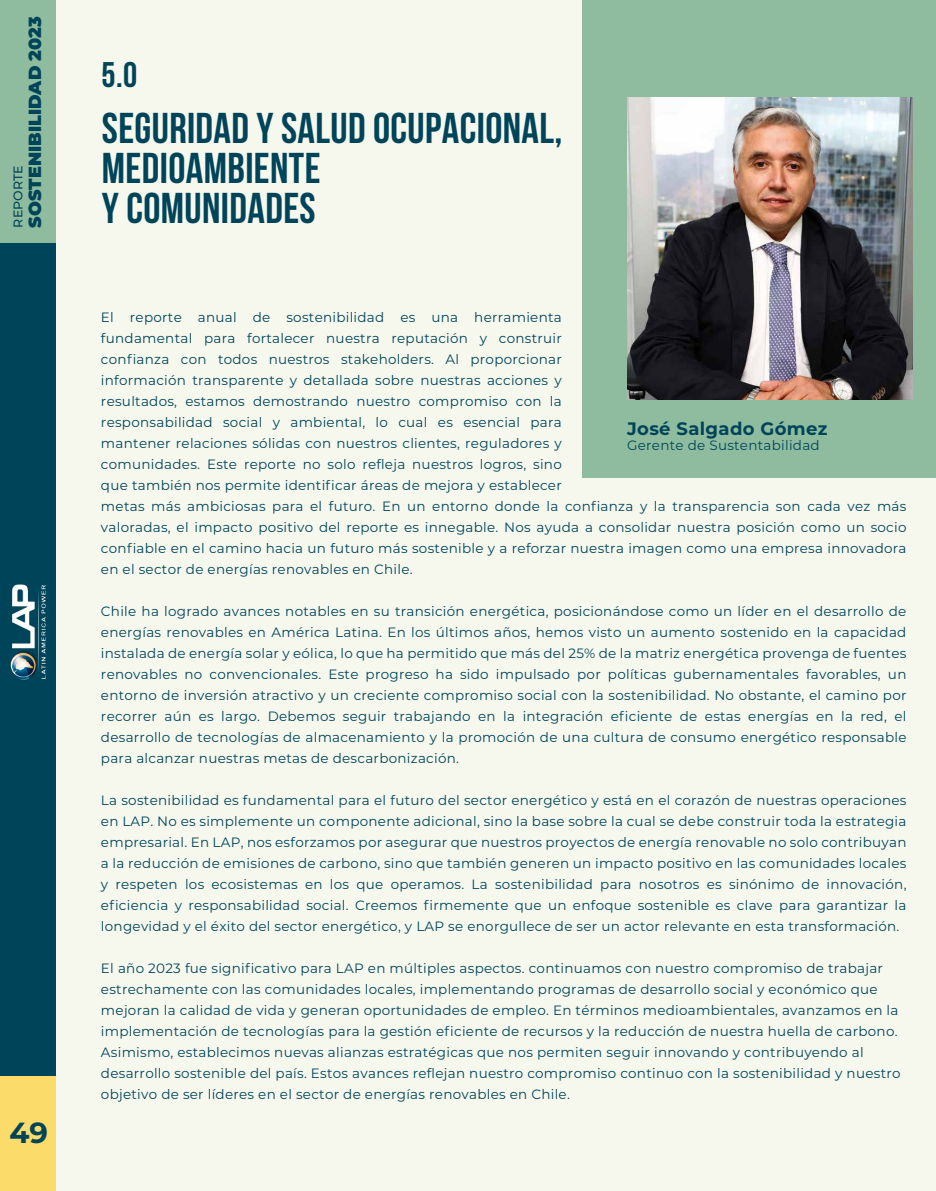
<style>
.page{position:relative;width:936px;height:1191px;background:#fff}
.page>*{position:absolute;margin:0;border:0;box-sizing:border-box;transform-origin:0 0}
.t1{font:43.05px/39.9px "Bebas Neue";letter-spacing:.01em;color:#00445a}
.t2{font:35.55px "Bebas Neue";color:#00445a}
.t3{font:700 29.1px "Montserrat";color:#00445a}
.t4{font:700 18px "Montserrat";letter-spacing:.02em;color:#00445a}
.t5{font:900 17.55px "Montserrat";color:#00445a}
.t6{font:13.5px/21px "Montserrat";letter-spacing:.02em;color:#00445a}
.t7{font:500 12.6px "Montserrat";color:#00445a}
</style>
<div class="page">
<div style="left:49px;top:0;width:886px;height:1191px;background:#f6f8ed"></div>
<div style="left:582px;top:0;width:353px;height:478px;background:#8fbc9e"></div>
<img style="left:627px;top:97px;width:285px;height:302px">
<div style="left:0;top:0;width:55px;height:243px;background:#8fbc9e"></div>
<div style="left:0;top:1075px;width:55px;height:116px;background:#fbdb6a"></div>
<div style="left:0;top:243px;width:55px;height:832px;background:#00445a"></div>
<img style="left:12px;top:584px;width:34px;height:95px">
<img style="left:10px;top:649px;width:27px;height:32px">
<p class="t5" style="left:22px;top:228px;width:213px;rotate:-90deg">SOSTENIBILIDAD 2023</p>
<p class="t7" style="left:9px;top:228px;width:64px;rotate:-90deg">REPORTE</p>
<h3 class="t3" style="left:9px;top:1112px;width:40px">49</h3>
<h2 class="t2" style="left:102px;top:55px;width:37px">5.0</h2>
<h1 class="t1" style="left:102px;top:107px;width:462px">SEGURIDAD Y SALUD OCUPACIONAL,<br>MEDIOAMBIENTE</h1>
<h1 class="t1" style="left:102px;top:187px;width:215px">Y COMUNIDADES</h1>
<p class="t6" style="left:101px;top:306px;width:807px">El reporte anual de sostenibilidad es una herramienta<br>fundamental para fortalecer nuestra reputación y construir<br>confianza con todos nuestros stakeholders. Al proporcionar<br>información transparente y detallada sobre nuestras acciones y<br>resultados, estamos demostrando nuestro compromiso con la<br>responsabilidad social y ambiental, lo cual es esencial para<br>mantener relaciones sólidas con nuestros clientes, reguladores y<br>comunidades. Este reporte no solo refleja nuestros logros, sino<br>que también nos permite identificar áreas de mejora y establecer<br>metas más ambiciosas para el futuro. En un entorno donde la confianza y la transparencia son cada vez más valoradas, el impacto positivo del reporte es innegable. Nos ayuda a consolidar nuestra posición como un socio confiable en el camino hacia un futuro más sostenible y a reforzar nuestra imagen como una empresa innovadora en el sector de energías renovables en Chile.</p>
<p class="t6" style="left:101px;top:600px;width:807px;text-align:justify">Chile ha logrado avances notables en su transición energética, posicionándose como un líder en el desarrollo de energías renovables en América Latina. En los últimos años, hemos visto un aumento sostenido en la capacidad instalada de energía solar y eólica, lo que ha permitido que más del 25% de la matriz energética provenga de fuentes renovables no convencionales. Este progreso ha sido impulsado por políticas gubernamentales favorables, un entorno de inversión atractivo y un creciente compromiso social con la sostenibilidad. No obstante, el camino por recorrer aún es largo. Debemos seguir trabajando en la integración eficiente de estas energías en la red, el desarrollo de tecnologías de almacenamiento y la promoción de una cultura de consumo energético responsable para alcanzar nuestras metas de descarbonización.</p>
<p class="t6" style="left:101px;top:789px;width:807px;text-align:justify">La sostenibilidad es fundamental para el futuro del sector energético y está en el corazón de nuestras operaciones en LAP. No es simplemente un componente adicional, sino la base sobre la cual se debe construir toda la estrategia empresarial. En LAP, nos esforzamos por asegurar que nuestros proyectos de energía renovable no solo contribuyan a la reducción de emisiones de carbono, sino que también generen un impacto positivo en las comunidades locales y respeten los ecosistemas en los que operamos. La sostenibilidad para nosotros es sinónimo de innovación, eficiencia y responsabilidad social. Creemos firmemente que un enfoque sostenible es clave para garantizar la longevidad y el éxito del sector energético, y LAP se enorgullece de ser un actor relevante en esta transformación.</p>
<p class="t6" style="left:101px;top:957px;width:801px">El año 2023 fue significativo para LAP en múltiples aspectos. continuamos con nuestro compromiso de trabajar estrechamente con las comunidades locales, implementando programas de desarrollo social y económico que mejoran la calidad de vida y generan oportunidades de empleo. En términos medioambientales, avanzamos en la implementación de tecnologías para la gestión eficiente de recursos y la reducción de nuestra huella de carbono.<br>Asimismo, establecimos nuevas alianzas estratégicas que nos permiten seguir innovando y contribuyendo al desarrollo sostenible del país. Estos avances reflejan nuestro compromiso continuo con la sostenibilidad y nuestro objetivo de ser líderes en el sector de energías renovables en Chile.</p>
<h3 class="t4" style="left:627px;top:415px;width:202px">José Salgado Gómez</h3>
<p class="t6" style="left:627px;top:434px;width:194px">Gerente de Sustentabilidad</p>
</div>
